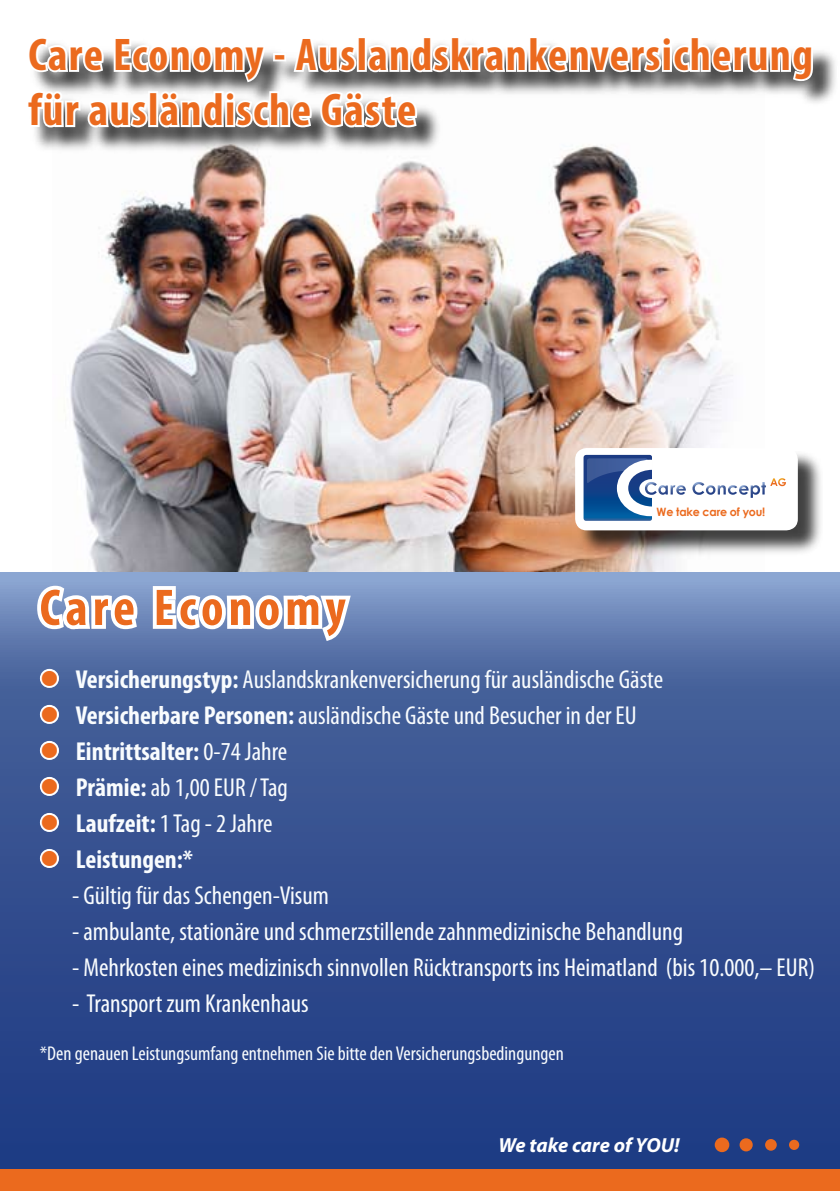
<style>
.page{position:relative;width:840px;height:1191px;background:#fff}
.page>*{position:absolute;margin:0;border:0;box-sizing:border-box;transform-origin:0 0}
.t1{font:700 condensed 52px "Myriad Pro";letter-spacing:.1em;color:#eb6a1e}
.t2{font:700 condensed 46px/55.2px "Myriad Pro";letter-spacing:.03em;color:#eb6a1e}
.t3{font:condensed 26px "Myriad Pro";color:#f9fcfe}
.t4{font:700 condensed 26px "Myriad Pro";color:#f9fcfe}
.t5{font:italic 700 20.4px "Myriad Pro";color:#fff}
.t6{font:condensed 20px "Myriad Pro";color:#f9fcfe}
.t7{font:700 11.4px "Century Gothic";letter-spacing:-.015em;color:#eb6a1e;scale:.96 1}
.s1{color:#eb6a1e}
.s2{font-weight:700}
.s3{font-weight:400}
</style>
<div class="page">
<div style="left:0;top:573px;width:839px;height:617px;background:linear-gradient(to bottom,#627caf,#102d78)"></div>
<div style="left:577px;top:451px;width:245px;height:106px;background:#000;opacity:.75"></div>
<div style="left:714px;top:1137px;width:15px;height:15px;background:#eb6a1e;border-radius:50%"></div>
<div style="left:739px;top:1138px;width:13px;height:13px;background:#eb6a1e;border-radius:50%"></div>
<div style="left:764px;top:1139px;width:12px;height:11px;background:#eb6a1e;border-radius:50%"></div>
<div style="left:788px;top:1139px;width:10px;height:11px;background:#eb6a1e;border-radius:50%"></div>
<div style="left:0;top:1169px;width:839px;height:22px;background:#eb6a1e"></div>
<svg style="left:37px;top:810px;width:25px;height:24px"></svg>
<svg style="left:37px;top:846px;width:25px;height:24px"></svg>
<div style="left:28px;top:38px;width:811px;height:116px;background:#000;opacity:.75"></div>
<img style="left:24px;top:38px;width:791px;height:760px">
<h2 class="t2" style="left:28px;top:26px;width:785px">Care Economy - Auslandskrankenversicherung für ausländische Gäste</h2>
<p class="t7" style="left:656px;top:503px;width:115px">We take care of you!</p>
<h1 class="t1" style="left:40px;top:575px;width:307px">Care Economy</h1>
<p class="t3" style="left:40px;top:663px;width:624px"><span class="s1">●</span> <span class="s2">Versicherungstyp:</span> Auslandskrankenversicherung für ausländische Gäste</p>
<p class="t3" style="left:40px;top:699px;width:598px"><span class="s1">●</span> <span class="s2">Versicherbare Personen:</span> ausländische Gäste und Besucher in der EU</p>
<p class="t4" style="left:40px;top:735px;width:249px"><span class="s1">●</span> Eintrittsalter: <span class="s3">0-74 Jahre</span></p>
<p class="t3" style="left:40px;top:771px;width:249px"><span class="s1">●</span> <span class="s2">Prämie:</span> ab 1,00 EUR / Tag</p>
<p class="t3" style="left:40px;top:807px;width:234px"><span class="s1">●</span> <span class="s2">Laufzeit:</span> 1 Tag - 2 Jahre</p>
<p class="t4" style="left:40px;top:843px;width:155px"><span class="s1">●</span> Leistungen:*</p>
<p class="t3" style="left:72px;top:879px;width:258px">- Gültig für das Schengen-Visum</p>
<p class="t3" style="left:72px;top:915px;width:612px">- ambulante, stationäre und schmerzstillende zahnmedizinische Behandlung</p>
<p class="t3" style="left:72px;top:951px;width:744px">- Mehrkosten eines medizinisch sinnvollen Rücktransports ins Heimatland (bis 10.000,– EUR)</p>
<p class="t3" style="left:72px;top:987px;width:238px">- Transport zum Krankenhaus</p>
<p class="t6" style="left:40px;top:1041px;width:525px">*Den genauen Leistungsumfang entnehmen Sie bitte den Versicherungsbedingungen</p>
<p class="t5" style="left:498px;top:1131px;width:182px">We take care of YOU!</p>
</div>
